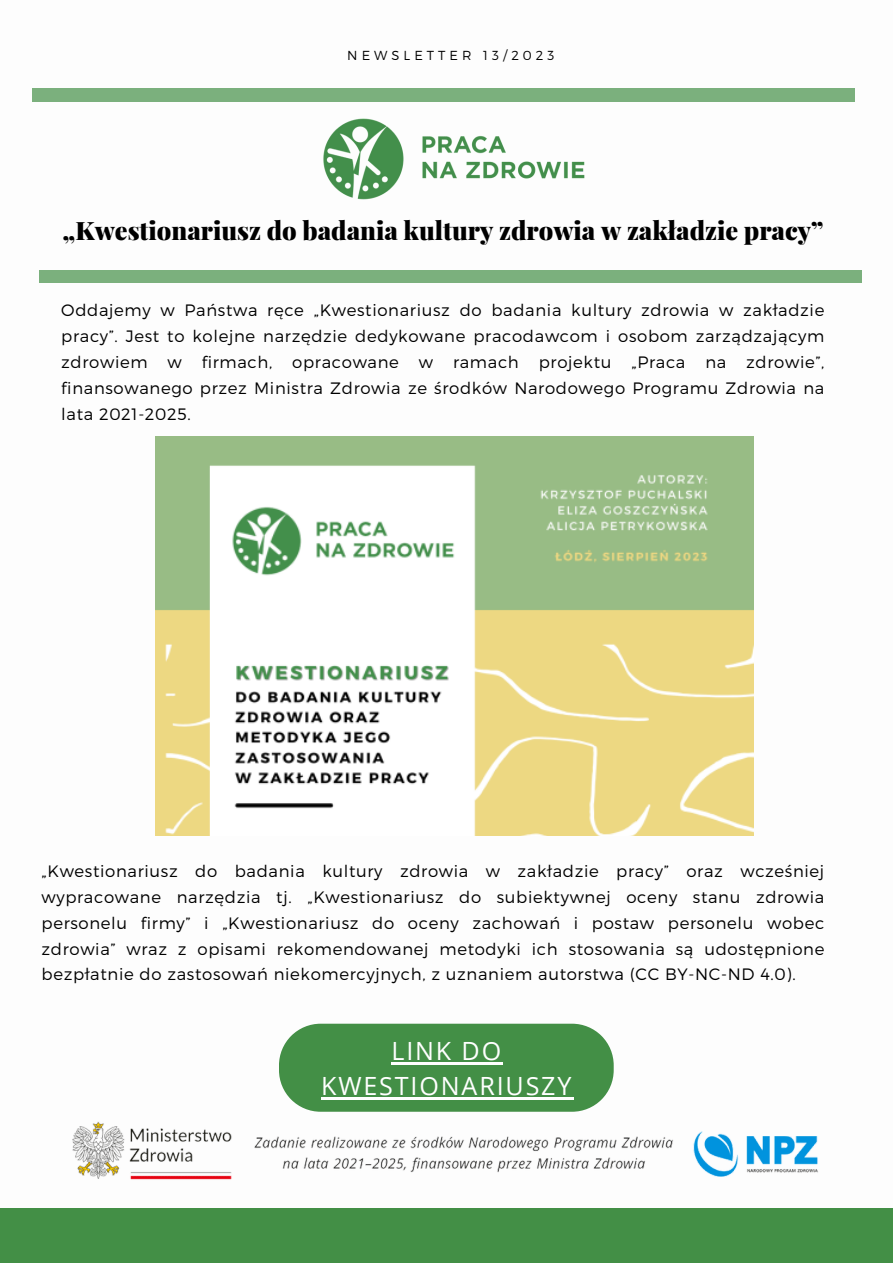
<style>
.page{position:relative;width:893px;height:1264px;background:#fff}
.page>*{position:absolute;margin:0;border:0;box-sizing:border-box;transform-origin:0 0}
.t1{font:900 25.35px "Playfair Display";color:#000}
.t2{font:25.05px/34.8px "Open Sans";letter-spacing:.075em;color:#fff;text-align:center}
.t3{font:300 16.5px/25.8px "Montserrat";letter-spacing:.04em;color:#000;text-align:justify}
.t4{font:300 13.05px "Montserrat";letter-spacing:.31em;color:#000}
</style>
<div class="page">
<div style="left:0;top:1208px;width:892px;height:54px;background:#438f46"></div>
<div style="left:39px;top:270px;width:823px;height:13px;background:#7bb07d"></div>
<div style="left:32px;top:89px;width:822px;height:12px;background:#7bb07d"></div>
<img style="left:299px;top:88px;width:305px;height:112px">
<img style="left:72px;top:1111px;width:746px;height:69px">
<img style="left:155px;top:436px;width:598px;height:399px">
<svg style="left:279px;top:1023px;width:334px;height:88px;background:#509652"></svg>
<hr style="left:391px;top:1062px;width:112px;height:2px;background:#fff">
<hr style="left:321px;top:1096px;width:252px;height:3px;background:#fff">
<p class="t4" style="left:347px;top:47px;width:209px">NEWSLETTER 13/2023</p>
<p class="t1" style="left:63px;top:213px;width:762px">„Kwestionariusz do badania kultury zdrowia w zakładzie pracy”</p>
<p class="t3" style="left:61px;top:296px;width:764px">Oddajemy w Państwa ręce „Kwestionariusz do badania kultury zdrowia w zakładzie pracy”. Jest to kolejne narzędzie dedykowane pracodawcom i osobom zarządzającym zdrowiem w firmach, opracowane w ramach projektu „Praca na zdrowie”, finansowanego przez Ministra Zdrowia ze środków Narodowego Programu Zdrowia na lata 2021-2025.</p>
<p class="t3" style="left:42px;top:857px;width:784px">„Kwestionariusz do badania kultury zdrowia w zakładzie pracy” oraz wcześniej wypracowane narzędzia tj. „Kwestionariusz do subiektywnej oceny stanu zdrowia personelu firmy” i „Kwestionariusz do oceny zachowań i postaw personelu wobec zdrowia” wraz z opisami rekomendowanej metodyki ich stosowania są udostępnione bezpłatnie do zastosowań niekomercyjnych, z uznaniem autorstwa (CC BY-NC-ND 4.0).</p>
<p class="t2" style="left:321px;top:1032px;width:252px">LINK DO<br>KWESTIONARIUSZY</p>
</div>
